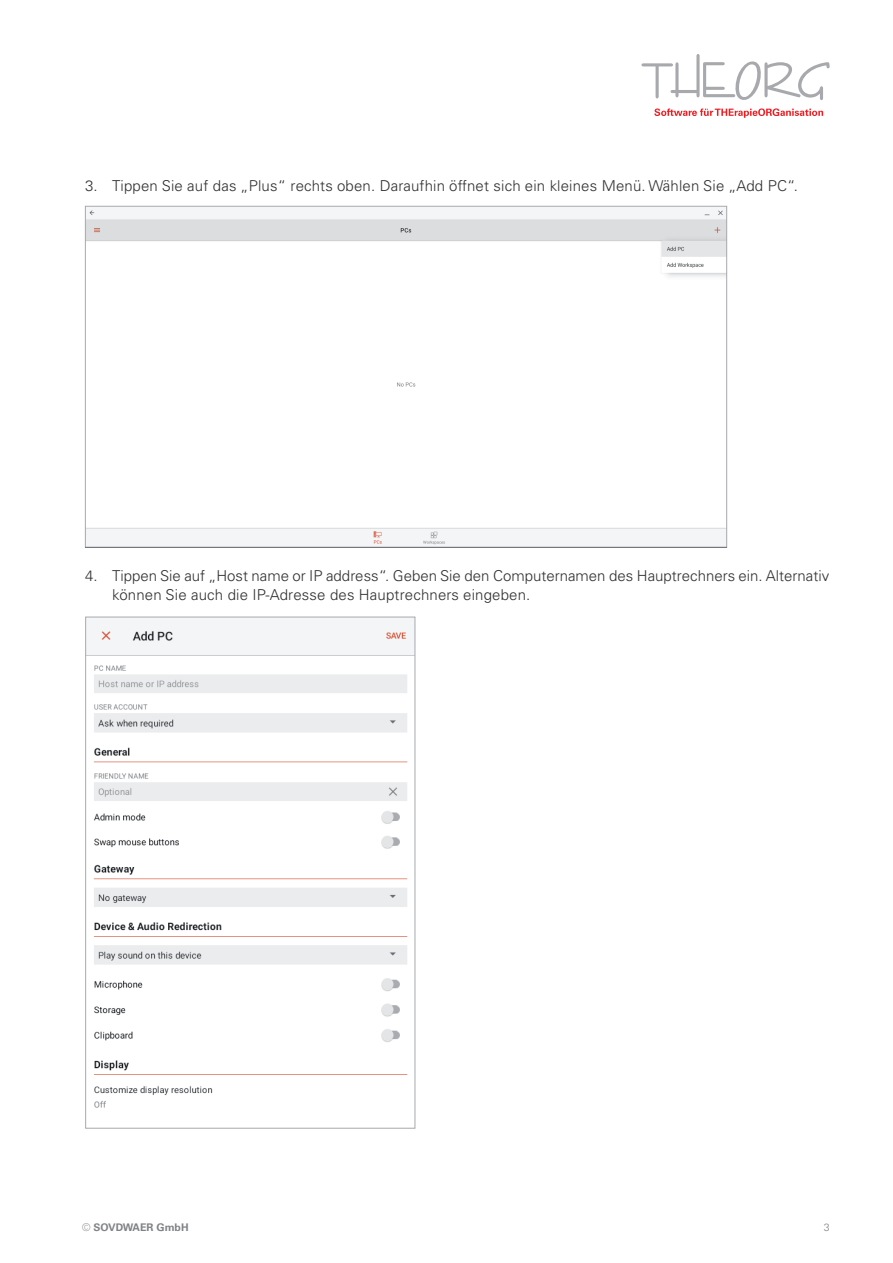
<style>
.page{position:relative;width:893px;height:1263px;background:#fff}
.page>*{position:absolute;margin:0;border:0;box-sizing:border-box;transform-origin:0 0}
.t1{font:300 15px/19.5px "Univers LT Pro 45";letter-spacing:.01em;color:#312f30}
.t2{font:700 10.5px "Univers LT Pro 65";color:#808285}
.t3{font:300 10.5px "Univers LT Pro 45";color:#808285}
.s1{font-family:"Univers LT Pro 45";font-weight:300}
</style>
<div class="page">
<svg style="left:641px;top:54px;width:189px;height:46px"></svg>
<svg style="left:654px;top:108px;width:169px;height:10px"></svg>
<img style="left:87px;top:208px;width:638px;height:337px">
<img style="left:87px;top:619px;width:326px;height:489px">
<p class="t1" style="left:85px;top:175px;width:715px">3. Tippen Sie auf das „Plus“ rechts oben. Daraufhin öffnet sich ein kleines Menü. Wählen Sie „Add PC“.</p>
<p class="t1" style="left:112px;top:565px;width:719px;text-indent:-27px">4. Tippen Sie auf „Host name or IP address“. Geben Sie den Computernamen des Hauptrechners ein. Alternativ können Sie auch die IP-Adresse des Hauptrechners eingeben.</p>
<p class="t2" style="left:82px;top:1220px;width:108px"><span class="s1">©</span> SOVDWAER GmbH</p>
<p class="t3" style="left:824px;top:1220px;width:7px">3</p>
</div>
